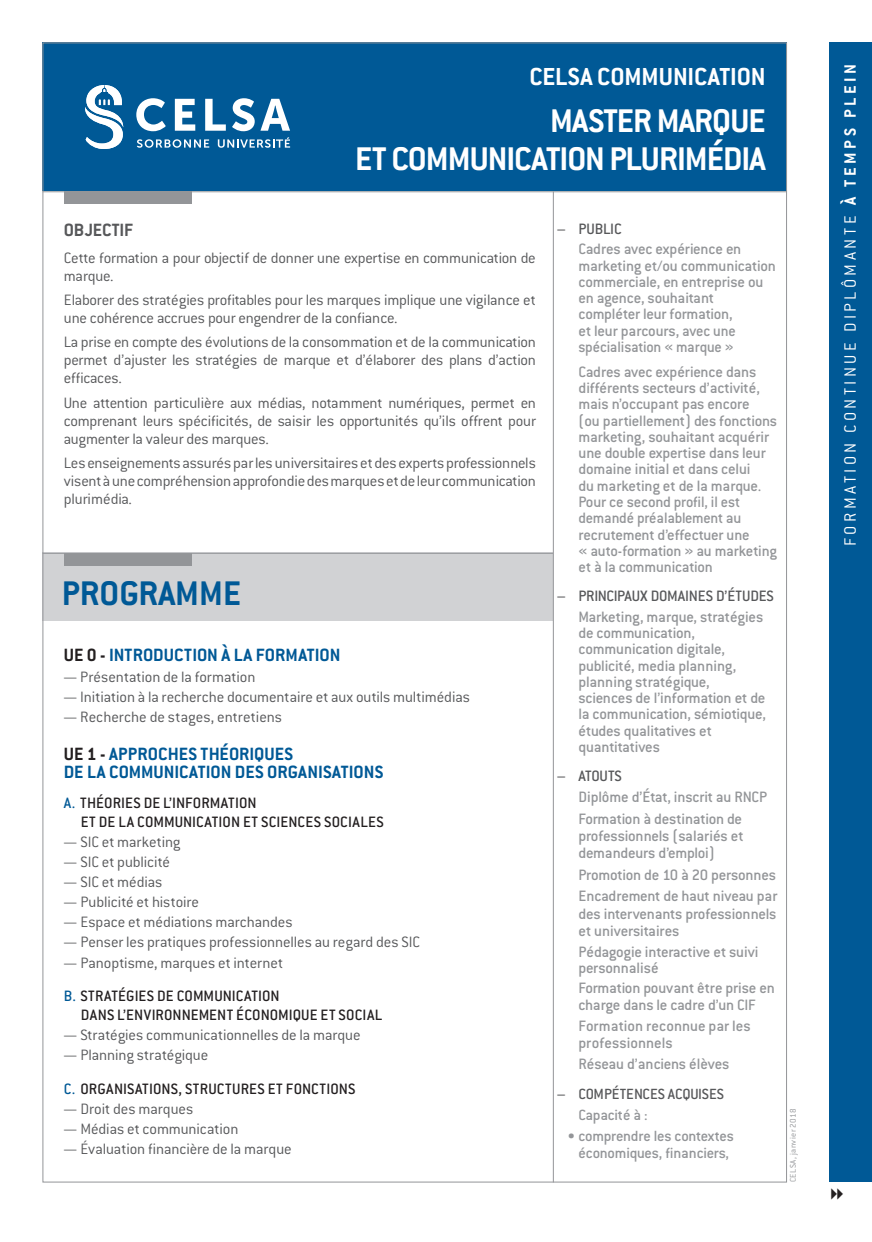
<style>
.page{position:relative;width:872px;height:1242px;background:#fff}
.page>*{position:absolute;margin:0;border:0;box-sizing:border-box;transform-origin:0 0}
.t1{font:700 37.5px "Conduit ITC";color:#005996}
.t2{font:700 36px/38.2px "Conduit ITC";letter-spacing:-.025em;color:#fff;text-align:right}
.t3{font:700 27px "Conduit ITC";color:#fff}
.t4{font:700 19.5px/18.8px "Conduit ITC";color:#005996}
.t5{font:700 19.5px "Conduit ITC";color:#57585a}
.t6{font:300 18px "Conduit ITC";letter-spacing:.19em;color:#fff}
.t7{font:300 16.5px/18px "Conduit ITC";letter-spacing:-.005em;color:#57585a}
.t8{font:500 16.5px/16.2px "Conduit ITC";letter-spacing:-.01em;color:#939598}
.t9{font:500 16.5px/18.8px "Conduit ITC";letter-spacing:.01em;color:#231f20}
.t10{font:500 16.5px "Conduit ITC";letter-spacing:-.01em;color:#57585a}
.t11{font:500 16.2px/16.8px "Conduit ITC";letter-spacing:-.015em;color:#939598;text-align:center}
.t12{font:500 16.2px "Conduit ITC";color:#57585a}
.t13{font:300 9px "Conduit ITC";letter-spacing:.045em;color:#939598}
.s1{color:#231f20}
.s2{color:#005996}
.s3{font-weight:500;color:#005996}
.s4{font-weight:500;color:#231f20}
.s5{font-weight:300;color:#57585a}
.s6{font-weight:700}
</style>
<div class="page">
<div style="left:43px;top:43px;width:744px;height:148px;background:#005996"></div>
<div style="left:43px;top:553px;width:510px;height:68px;background:#d1d2d4"></div>
<div style="left:64px;top:553px;width:127px;height:13px;background:#939598"></div>
<hr style="left:43px;top:191px;width:744px;height:1px;background:#939598">
<div style="left:64px;top:191px;width:127px;height:13px;background:#939598"></div>
<hr style="left:43px;top:553px;width:510px;height:1px;background:#939598">
<hr style="left:553px;top:191px;width:1px;height:991px;background:#939598">
<div style="left:829px;top:43px;width:43px;height:1139px;background:#005996"></div>
<svg style="left:137px;top:139px;width:72px;height:9px"></svg>
<svg style="left:218px;top:137px;width:72px;height:11px"></svg>
<svg style="left:85px;top:85px;width:39px;height:64px"></svg>
<svg style="left:136px;top:98px;width:30px;height:33px"></svg>
<svg style="left:175px;top:99px;width:20px;height:32px"></svg>
<svg style="left:205px;top:99px;width:21px;height:32px"></svg>
<svg style="left:232px;top:98px;width:58px;height:33px"></svg>
<h3 class="t3" style="left:529px;top:61px;width:238px">CELSA COMMUNICATION</h3>
<h2 class="t2" style="left:355px;top:101px;width:412px">MASTER MARQUE<br>ET COMMUNICATION PLURIMÉDIA</h2>
<p class="t5" style="left:64px;top:218px;width:71px">OBJECTIF</p>
<p class="t7" style="left:64px;top:248px;width:473px">Cette formation a pour objectif de donner une expertise en communication de marque.</p>
<p class="t7" style="left:64px;top:291px;width:473px">Elaborer des stratégies profitables pour les marques implique une vigilance et une cohérence accrues pour engendrer de la confiance.</p>
<p class="t7" style="left:64px;top:333px;width:474px;text-align:justify">La prise en compte des évolutions de la consommation et de la communication permet d’ajuster les stratégies de marque et d’élaborer des plans d’action efficaces.</p>
<p class="t7" style="left:64px;top:393px;width:473px;text-align:justify">Une attention particulière aux médias, notamment numériques, permet en comprenant leurs spécificités, de saisir les opportunités qu’ils offrent pour augmenter la valeur des marques.</p>
<p class="t7" style="left:64px;top:454px;width:474px;text-align:justify">Les enseignements assurés par les universitaires et des experts professionnels visent à une compréhension approfondie des marques et de leur communication plurimédia.</p>
<h1 class="t1" style="left:62px;top:571px;width:181px">PROGRAMM E</h1>
<p class="t4" style="left:64px;top:645px;width:278px"><span class="s1">UE 0 -</span> INTRODUCTION À LA FORMATION</p>
<p class="t7" style="left:64px;top:667px;width:193px">— Présentation de la formation</p>
<p class="t7" style="left:64px;top:687px;width:408px">— Initiation à la recherche documentaire et aux outils multimédias</p>
<p class="t7" style="left:64px;top:707px;width:220px">— Recherche de stages, entretiens</p>
<p class="t4" style="left:64px;top:744px;width:320px"><span class="s1">UE 1 -</span> APPROCHES THÉORIQUES<br>DE LA COMMUNICATION DES ORGANISATIONS</p>
<p class="t9" style="left:81px;top:793px;width:296px;text-indent:-17px"><span class="s2">A.</span> Théories de l’information<br>et de la Communication ET SCIENCES SOCIALES</p>
<p class="t7" style="left:64px;top:832px;width:118px">— SIC et marketing</p>
<p class="t7" style="left:64px;top:852px;width:108px">— SIC et publicité</p>
<p class="t7" style="left:64px;top:873px;width:100px">— SIC et médias</p>
<p class="t7" style="left:64px;top:893px;width:137px">— Publicité et histoire</p>
<p class="t7" style="left:64px;top:913px;width:230px">— Espace et médiations marchandes</p>
<p class="t7" style="left:64px;top:933px;width:358px">— Penser les pratiques professionnelles au regard des SIC</p>
<p class="t7" style="left:64px;top:945px;width:221px;line-height:33.6px">— Panoptisme, marques et internet<br><span class="s3">B.</span> <span class="s4">STRATÉ</span></p>
<p class="t9" style="left:126px;top:986px;width:145px">GIES DE COMMUNICATION</p>
<p class="t9" style="left:81px;top:1005px;width:9px">DANS</p>
<p class="t9" style="left:117px;top:1005px;width:48px">L’ENVIRONNEMENT</p>
<p class="t9" style="left:236px;top:1005px;width:26px">ÉCONOM</p>
<p class="t9" style="left:289px;top:1005px;width:95px">IQUE ET SOCIAL</p>
<p class="t7" style="left:64px;top:1026px;width:298px">— Stratégies communicationnelles de la marque</p>
<p class="t9" style="left:64px;top:1038px;width:293px;line-height:33.6px"><span class="s5">— Planning stratégique<br></span><span class="s2">C.</span> OrganisationS, structures et fonctions</p>
<p class="t7" style="left:64px;top:1100px;width:131px">— Droit des marques</p>
<p class="t7" style="left:64px;top:1120px;width:176px">— Médias et communication</p>
<p class="t7" style="left:64px;top:1140px;width:229px">— Évaluation financière de la marque</p>
<p class="t10" style="left:557px;top:219px;width:66px">– PUBLIC</p>
<p class="t8" style="left:578px;top:241px;width:199px">Cadres avec expérience en marketing et/ou communication commerciale, en entreprise ou en agence, souhaitant compléter leur formation,<br>et leur parcours, avec une spécialisation « marque »</p>
<p class="t8" style="left:578px;top:363px;width:200px">Cadres avec expérience dans différents secteurs d’activité, mais n’occupant pas encore<br>(ou partiellement) des fonctions marketing, souhaitant acquérir une double expertise dans leur domaine initial et dans celui<br>du marketing et de la marque.<br>Pour ce second profil, il est demandé préalablement au recrutement d’effectuer une<br>« auto-formation » au marketing et à la communication</p>
<p class="t10" style="left:557px;top:587px;width:218px">– Principaux domaines d’études</p>
<p class="t8" style="left:578px;top:608px;width:189px">Marketing, marque, stratégies de communication, communication digitale, publicité, media planning, planning stratégique, sciences de l’information et de la communication, sémiotique, études qualitatives et quantitatives</p>
<p class="t10" style="left:557px;top:766px;width:66px">– Atouts</p>
<p class="t8" style="left:578px;top:786px;width:190px;line-height:21.5px;text-indent:-11px">Diplôme d’État, inscrit au RNCP<br>Formation à destination de</p>
<p class="t8" style="left:578px;top:827px;width:167px;line-height:17.2px">professionnels (salariés et demandeurs d’emploi)</p>
<p class="t8" style="left:578px;top:864px;width:200px;line-height:21.5px">Promotion de 10 à 20 personnes<br>Encadrement de haut niveau par</p>
<p class="t8" style="left:578px;top:905px;width:199px;line-height:17.2px">des intervenants professionnels et universitaires</p>
<p class="t8" style="left:578px;top:943px;width:182px">Pédagogie interactive et suivi personnalisé</p>
<p class="t8" style="left:578px;top:980px;width:198px">Formation pouvant être prise en charge dans le cadre d’un CIF</p>
<p class="t8" style="left:578px;top:1017px;width:174px;line-height:17.2px">Formation reconnue par les professionnels</p>
<p class="t8" style="left:578px;top:1055px;width:153px">Réseau d’anciens élèves</p>
<p class="t12" style="left:557px;top:1084px;width:168px">– Compétences acquises</p>
<p class="t11" style="left:578px;top:1106px;width:71px">Capacité à :</p>
<p class="t11" style="left:568px;top:1127px;width:168px">• comprendre les contextes économiques, financiers,</p>
<p class="t13" style="left:788px;top:1182px;width:75px;rotate:-90deg">CELSA, janvier 2018</p>
<p class="t6" style="left:840px;top:546px;width:484px;rotate:-90deg">FORMATION CONTINUE DIPLÔMANTE <span class="s6">À TEMPS PLEIN</span></p>
</div>
